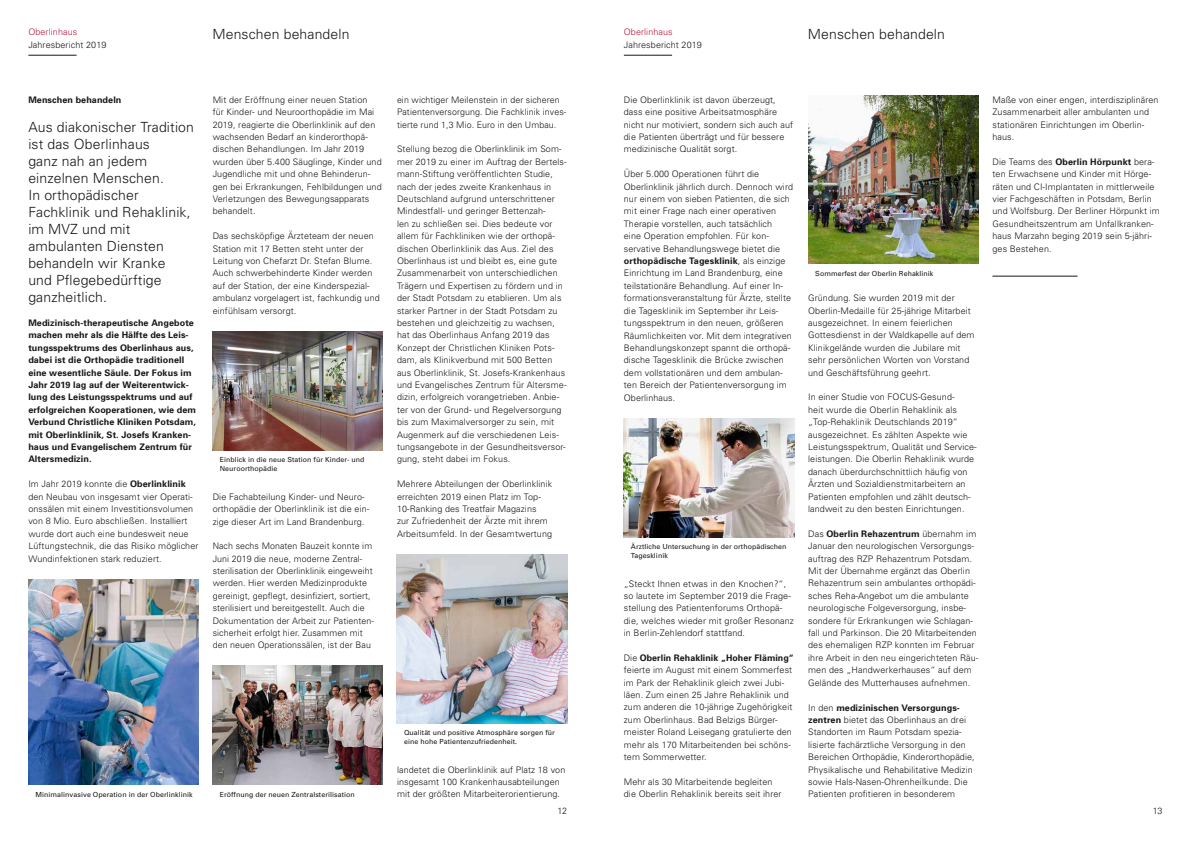
<style>
.page{position:relative;width:1191px;height:842px;background:#fff}
.page>*{position:absolute;margin:0;border:0;box-sizing:border-box;transform-origin:0 0}
.t1{font:300 14px/17px "Univers";letter-spacing:.01em;color:#181716}
.t2{font:300 9px/12.4px "Univers";letter-spacing:.01em;color:#181716}
.t3{font:700 9px/12.4px "Univers";letter-spacing:.01em;color:#181716}
.t4{font:300 9px "Univers";letter-spacing:.01em;color:#b61a3d}
.t5{font:7px/9px "Univers";letter-spacing:.01em;color:#181716}
.s1{font-weight:700}
</style>
<div class="page">
<hr style="left:28px;top:55px;width:49px;height:1px;background:#181716">
<hr style="left:624px;top:55px;width:48px;height:1px;background:#181716">
<img style="left:28px;top:579px;width:170px;height:206px">
<img style="left:808px;top:95px;width:170px;height:169px">
<img style="left:624px;top:418px;width:170px;height:119px">
<img style="left:397px;top:554px;width:170px;height:169px">
<img style="left:213px;top:331px;width:170px;height:119px">
<img style="left:213px;top:666px;width:170px;height:119px">
<hr style="left:992px;top:276px;width:85px;height:1px;background:#181716">
<p class="t4" style="left:28px;top:27px;width:50px">Oberlinhaus</p>
<p class="t2" style="left:28px;top:39px;width:80px">Jahresbericht 2019</p>
<p class="t4" style="left:624px;top:27px;width:50px">Oberlinhaus</p>
<p class="t2" style="left:624px;top:39px;width:80px">Jahresbericht 2019</p>
<h1 class="t1" style="left:212px;top:26px;width:139px">Menschen behandeln</h1>
<h1 class="t1" style="left:808px;top:26px;width:139px">Menschen behandeln</h1>
<p class="t3" style="left:28px;top:93px;width:95px">Menschen behandeln</p>
<h1 class="t1" style="left:28px;top:119px;width:167px">Aus diakonischer Tradition ist das Oberlinhaus<br>ganz nah an jedem einzelnen Menschen.<br>In orthopädischer<br>Fachklinik und Rehaklinik, im MVZ und mit ambulanten Diensten behandeln wir Kranke<br>und Pflegebedürftige ganzheitlich.</h1>
<p class="t3" style="left:28px;top:317px;width:169px">Medizinisch-therapeutische Angebote machen mehr als die Hälfte des Leis&shy;tungsspektrums des Oberlinhaus aus, dabei ist die Orthopädie traditionell eine wesentliche Säule. Der Fokus im Jahr 2019 lag auf der Weiterentwick&shy;lung des Leistungsspektrums und auf erfolgreichen Kooperationen, wie dem Verbund Christliche Kliniken Potsdam, mit Oberlinklinik, St. Josefs Kranken&shy;haus und Evangelischem Zentrum für Altersmedizin.</p>
<p class="t2" style="left:28px;top:478px;width:172px">Im Jahr 2019 konnte die <span class="s1">Oberlinklinik </span>den Neubau von insgesamt vier Operati&shy;onssälen mit einem Investitionsvolumen von 8 Mio. Euro abschließen. Installiert wurde dort auch eine bundesweit neue Lüftungstechnik, die das Risiko möglicher Wundinfektionen stark reduziert.</p>
<p class="t2" style="left:213px;top:93px;width:171px">Mit der Eröffnung einer neuen Station<br>für Kinder- und Neuroorthopädie im Mai 2019, reagierte die Oberlinklinik auf den wachsenden Bedarf an kinderorthopä&shy;dischen Behandlungen. Im Jahr 2019 wurden über 5.400 Säuglinge, Kinder und Jugendliche mit und ohne Behinderun&shy;gen bei Erkrankungen, Fehlbildungen und Verletzungen des Bewegungsapparats behandelt.</p>
<p class="t2" style="left:213px;top:230px;width:169px">Das sechsköpfige Ärzteteam der neuen Station mit 17 Betten steht unter der Leitung von Chefarzt Dr. Stefan Blume.<br>Auch schwerbehinderte Kinder werden auf der Station, der eine Kinderspezial&shy;ambulanz vorgelagert ist, fachkundig und einfühlsam versorgt.</p>
<p class="t5" style="left:220px;top:455px;width:146px">Einblick in die neue Station für Kinder- und<br>Neuroorthopädie</p>
<p class="t2" style="left:213px;top:490px;width:158px">Die Fachabteilung Kinder- und Neuro&shy;orthopädie der Oberlinklinik ist die ein&shy;zige dieser Art im Land Brandenburg.</p>
<p class="t2" style="left:213px;top:540px;width:163px">Nach sechs Monaten Bauzeit konnte im Juni 2019 die neue, moderne Zentral&shy;sterilisation der Oberlinklinik eingeweiht werden. Hier werden Medizinprodukte gereinigt, gepflegt, desinfiziert, sortiert, sterilisiert und bereitgestellt. Auch die Dokumentation der Arbeit zur Patienten&shy;sicherheit erfolgt hier. Zusammen mit den neuen Operationssälen, ist der Bau</p>
<p class="t2" style="left:397px;top:93px;width:171px">ein wichtiger Meilenstein in der sicheren<br>Patientenversorgung. Die Fachklinik inves&shy;tierte rund 1,3 Mio. Euro in den Umbau.</p>
<p class="t2" style="left:397px;top:143px;width:171px">Stellung bezog die Oberlinklinik im Som&shy;mer 2019 zu einer im Auftrag der Bertels&shy;mann-Stiftung veröffentlichten Studie, nach der jedes zweite Krankenhaus in Deutschland aufgrund unterschrittener Mindestfall- und geringer Bettenzah-<br>len zu schließen sei. Dies bedeute vor allem für Fachkliniken wie der orthopä&shy;dischen Oberlinklinik das Aus. Ziel des Oberlinhaus ist und bleibt es, eine gute Zusammenarbeit von unterschiedlichen Trägern und Expertisen zu fördern und in der Stadt Potsdam zu etablieren. Um als starker Partner in der Stadt Potsdam zu bestehen und gleichzeitig zu wachsen, hat das Oberlinhaus Anfang 2019 das Konzept der Christlichen Kliniken Pots&shy;dam, als Klinikverbund mit 500 Betten aus Oberlinklinik, St. Josefs-Krankenhaus und Evangelisches Zentrum für Altersme&shy;dizin, erfolgreich vorangetrieben. Anbie&shy;ter von der Grund- und Regelversorgung bis zum Maximalversorger zu sein, mit Augenmerk auf die verschiedenen Leis&shy;tungsangebote in der Gesundheitsversor&shy;gung, steht dabei im Fokus.</p>
<p class="t2" style="left:397px;top:478px;width:157px">Mehrere Abteilungen der Oberlinklinik erreichten 2019 einen Platz im Top-10-Ranking des Treatfair Magazins<br>zur Zufriedenheit der Ärzte mit ihrem Arbeitsumfeld. In der Gesamtwertung</p>
<p class="t5" style="left:35px;top:790px;width:159px">Minimalinvasive Operation in der Oberlinklinik</p>
<p class="t5" style="left:220px;top:790px;width:136px">Eröffnung der neuen Zentralsterilisation</p>
<p class="t5" style="left:404px;top:728px;width:152px">Qualität und positive Atmosphäre sorgen für eine hohe Patientenzufriedenheit.</p>
<p class="t2" style="left:397px;top:763px;width:170px">landetet die Oberlinklinik auf Platz 18 von insgesamt 100 Krankenhausabteilungen mit der größten Mitarbeiterorientierung.</p>
<p class="t2" style="left:624px;top:93px;width:171px">Die Oberlinklinik ist davon überzeugt, dass eine positive Arbeitsatmosphäre nicht nur motiviert, sondern sich auch auf die Patienten überträgt und für bessere medizinische Qualität sorgt.</p>
<p class="t2" style="left:624px;top:168px;width:171px">Über 5.000 Operationen führt die Oberlinklinik jährlich durch. Dennoch wird nur einem von sieben Patienten, die sich mit einer Frage nach einer operativen Therapie vorstellen, auch tatsächlich<br>eine Operation empfohlen. Für kon&shy;servative Behandlungswege bietet die <span class="s1">orthopädische Tagesklinik</span>, als einzige Einrichtung im Land Brandenburg, eine teilstationäre Behandlung. Auf einer In&shy;formationsveranstaltung für Ärzte, stellte die Tagesklinik im September ihr Leis&shy;tungsspektrum in den neuen, größeren Räumlichkeiten vor. Mit dem integrativen Behandlungskonzept spannt die orthopä&shy;dische Tagesklinik die Brücke zwischen dem vollstationären und dem ambulan&shy;ten Bereich der Patientenversorgung im Oberlinhaus.</p>
<p class="t5" style="left:631px;top:542px;width:157px">Ärztliche Untersuchung in der orthopädischen<br>Tagesklinik</p>
<p class="t2" style="left:624px;top:577px;width:171px">„Steckt Ihnen etwas in den Knochen?“, so lautete im September 2019 die Frage&shy;stellung des Patientenforums Orthopä&shy;die, welches wieder mit großer Resonanz in Berlin-Zehlendorf stattfand.</p>
<p class="t2" style="left:624px;top:651px;width:171px">Die <span class="s1">Oberlin Rehaklinik „Hoher Fläming“ </span>feierte im August mit einem Sommerfest im Park der Rehaklinik gleich zwei Jubi&shy;läen. Zum einen 25 Jahre Rehaklinik und zum anderen die 10-jährige Zugehörigkeit zum Oberlinhaus. Bad Belzigs Bürger&shy;meister Roland Leisegang gratulierte den mehr als 170 Mitarbeitenden bei schöns&shy;tem Sommerwetter.</p>
<p class="t2" style="left:624px;top:775px;width:159px">Mehr als 30 Mitarbeitende begleiten die Oberlin Rehaklinik bereits seit ihrer</p>
<p class="t5" style="left:815px;top:269px;width:120px">Sommerfest der Oberlin Rehaklinik</p>
<p class="t2" style="left:808px;top:292px;width:168px">Gründung. Sie wurden 2019 mit der Oberlin-Medaille für 25-jährige Mitarbeit ausgezeichnet. In einem feierlichen Gottesdienst in der Waldkapelle auf dem Klinikgelände wurden die Jubilare mit sehr persönlichen Worten von Vorstand und Geschäftsführung geehrt.</p>
<p class="t2" style="left:808px;top:391px;width:170px">In einer Studie von FOCUS-Gesund-<br>heit wurde die Oberlin Rehaklinik als „Top-Rehaklinik Deutschlands 2019“ ausgezeichnet. Es zählten Aspekte wie Leistungsspektrum, Qualität und Service&shy;leistungen. Die Oberlin Rehaklinik wurde danach überdurchschnittlich häufig von Ärzten und Sozialdienstmitarbeitern an Patienten empfohlen und zählt deutsch&shy;landweit zu den besten Einrichtungen.</p>
<p class="t2" style="left:808px;top:527px;width:172px">Das <span class="s1">Oberlin Rehazentrum</span> übernahm im Januar den neurologischen Versorgungs&shy;auftrag des RZP Rehazentrum Potsdam.<br>Mit der Übernahme ergänzt das Oberlin Rehazentrum sein ambulantes orthopädi&shy;sches Reha-Angebot um die ambulante neurologische Folgeversorgung, insbe&shy;sondere für Erkrankungen wie Schlagan&shy;fall und Parkinson. Die 20 Mitarbeitenden des ehemaligen RZP konnten im Februar ihre Arbeit in den neu eingerichteten Räu&shy;men des „Handwerkerhauses“ auf dem Gelände des Mutterhauses aufnehmen.</p>
<p class="t2" style="left:808px;top:701px;width:168px">In den <span class="s1">medizinischen Versorgungs&shy;zentren</span> bietet das Oberlinhaus an drei Standorten im Raum Potsdam spezia&shy;lisierte fachärztliche Versorgung in den Bereichen Orthopädie, Kinderorthopädie, Physikalische und Rehabilitative Medizin sowie Hals-Nasen-Ohrenheilkunde. Die Patienten profitieren in besonderem</p>
<p class="t2" style="left:992px;top:93px;width:168px">Maße von einer engen, interdisziplinären<br>Zusammenarbeit aller ambulanten und stationären Einrichtungen im Oberlin&shy;haus.</p>
<p class="t2" style="left:992px;top:155px;width:169px">Die Teams des <span class="s1">Oberlin Hörpunkt</span> bera&shy;ten Erwachsene und Kinder mit Hörge&shy;räten und CI-Implantaten in mittlerweile vier Fachgeschäften in Potsdam, Berlin und Wolfsburg. Der Berliner Hörpunkt im Gesundheitszentrum am Unfallkranken&shy;haus Marzahn beging 2019 sein 5-jähri&shy;ges Bestehen.</p>
<p class="t2" style="left:557px;top:804px;width:11px">12</p>
<p class="t2" style="left:1152px;top:804px;width:11px">13</p>
</div>
